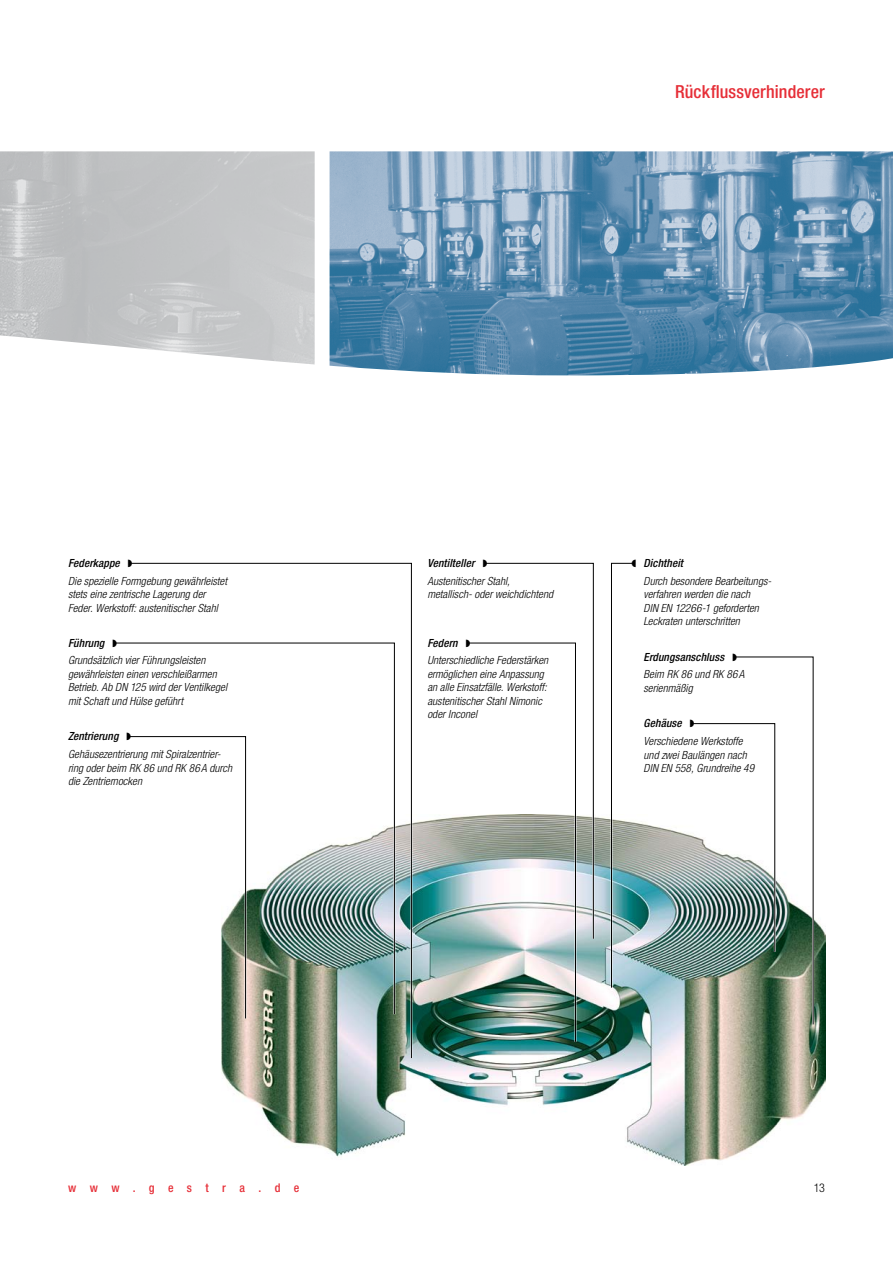
<style>
.page{position:relative;width:893px;height:1263px;background:#fff}
.page>*{position:absolute;margin:0;border:0;box-sizing:border-box;transform-origin:0 0}
.t1{font:500 condensed 18px "Helvetica Neue";letter-spacing:.005em;color:#e62e37}
.t2{font:500 condensed 12px "Helvetica Neue";letter-spacing:1.12em;color:#e62e37}
.t3{font:300 condensed 12px "Helvetica Neue";color:#000}
.BU_kursiv_7_5_pt{font:italic 300 condensed 11.25px/13.5px "Helvetica Neue";letter-spacing:.005em;color:#000}
.BU_kursiv_7_5pt_fett{font:italic 500 condensed 11.25px "Helvetica Neue";letter-spacing:.01em;color:#000}
</style>
<div class="page">
<img style="left:0;top:151px;width:315px;height:213px">
<img style="left:330px;top:151px;width:563px;height:224px">
<img style="left:221px;top:816px;width:604px;height:349px">
<svg style="left:130px;top:563px;width:282px;height:495px"></svg>
<svg style="left:115px;top:642px;width:280px;height:373px"></svg>
<svg style="left:126px;top:735px;width:121px;height:285px"></svg>
<img style="left:466px;top:562px;width:129px;height:482px">
<svg style="left:690px;top:656px;width:125px;height:370px"></svg>
<svg style="left:610px;top:562px;width:26px;height:427px"></svg>
<p class="BU_kursiv_7_5pt_fett" style="left:68px;top:556px;width:65px">Federkappe ◗</p>
<p class="BU_kursiv_7_5_pt" style="left:68px;top:574px;width:160px">Die spezielle Formgebung gewährleistet stets eine zentrische Lagerung der<br>Feder. Werkstoff: austenitischer Stahl</p>
<p class="BU_kursiv_7_5pt_fett" style="left:68px;top:636px;width:50px">Führung ◗</p>
<p class="BU_kursiv_7_5_pt" style="left:68px;top:654px;width:161px">Grundsätzlich vier Führungsleisten gewährleisten einen verschleißarmen Betrieb. Ab DN 125 wird der Ventilkegel mit Schaft und Hülse geführt</p>
<p class="BU_kursiv_7_5pt_fett" style="left:68px;top:730px;width:64px">Zentrierung ◗</p>
<p class="BU_kursiv_7_5_pt" style="left:68px;top:747px;width:165px">Gehäusezentrierung mit Spiralzentrier&shy;ring oder beim RK 86 und RK 86A durch die Zentriernocken</p>
<h1 class="t1" style="left:675px;top:81px;width:151px">Rückflussverhinderer</h1>
<p class="BU_kursiv_7_5pt_fett" style="left:427px;top:556px;width:61px">Ventilteller ◗</p>
<p class="BU_kursiv_7_5_pt" style="left:427px;top:574px;width:127px">Austenitischer Stahl, metallisch- oder weichdichtend</p>
<p class="BU_kursiv_7_5pt_fett" style="left:427px;top:636px;width:44px">Federn ◗</p>
<p class="BU_kursiv_7_5_pt" style="left:427px;top:654px;width:122px">Unterschiedliche Federstärken ermöglichen eine Anpassung an alle Einsatzfälle. Werkstoff: austenitischer Stahl Nimonic oder Inconel</p>
<p class="BU_kursiv_7_5pt_fett" style="left:643px;top:556px;width:41px">Dichtheit</p>
<p class="BU_kursiv_7_5_pt" style="left:643px;top:574px;width:129px">Durch besondere Bearbeitungs&shy;verfahren werden die nach<br>DIN EN 12266-1 geforderten<br>Leckraten unterschritten</p>
<p class="BU_kursiv_7_5pt_fett" style="left:643px;top:650px;width:94px">Erdungsanschluss ◗</p>
<p class="BU_kursiv_7_5_pt" style="left:643px;top:667px;width:103px">Beim RK 86 und RK 86 A serienmäßig</p>
<p class="BU_kursiv_7_5pt_fett" style="left:643px;top:716px;width:52px">Gehäuse ◗</p>
<p class="BU_kursiv_7_5_pt" style="left:643px;top:734px;width:112px">Verschiedene Werkstoffe und zwei Baulängen nach<br>DIN EN 558, Grundreihe 49</p>
<p class="t2" style="left:68px;top:1181px;width:233px">www.gestra.de</p>
<p class="t3" style="left:814px;top:1181px;width:13px">13</p>
</div>
